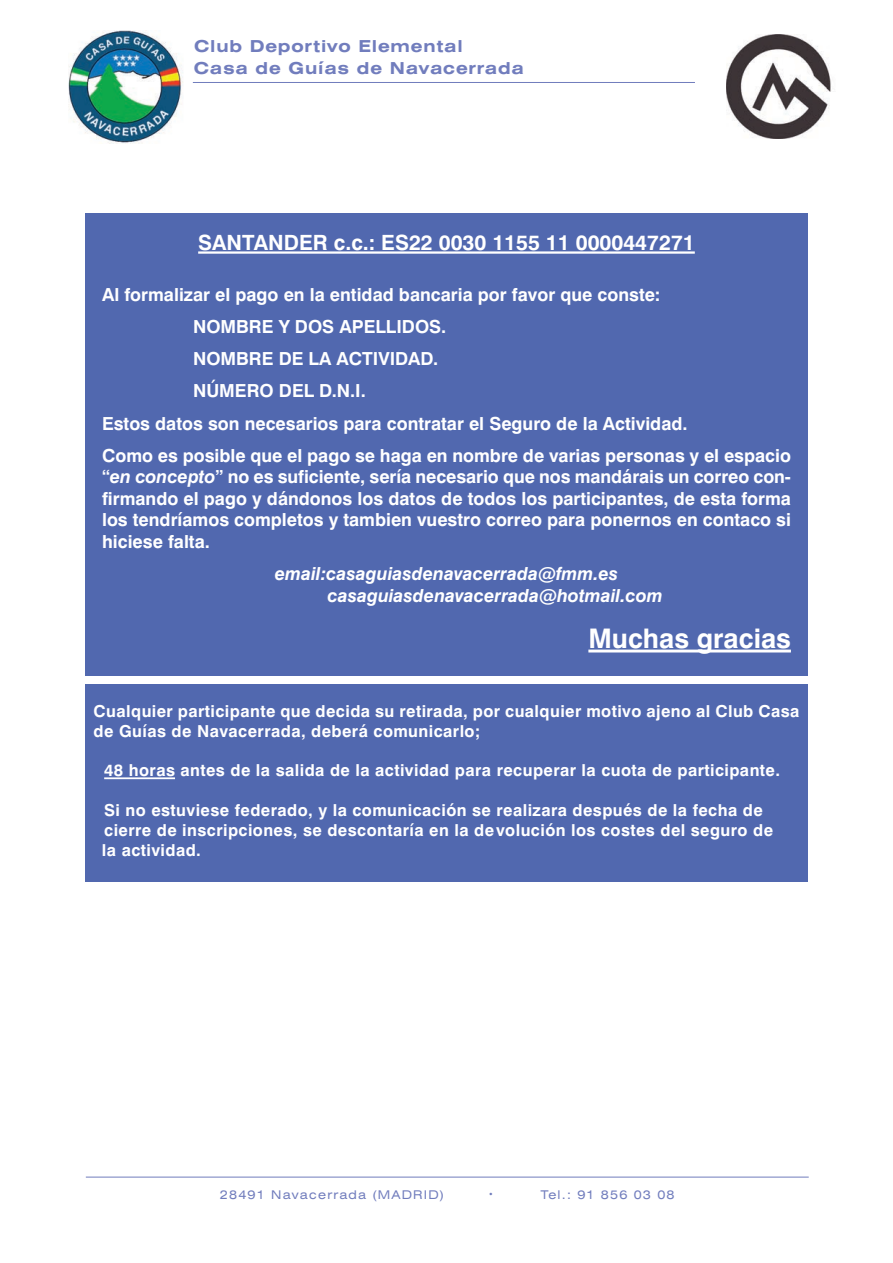
<style>
.page{position:relative;width:893px;height:1263px;background:#fff}
.page>*{position:absolute;margin:0;border:0;box-sizing:border-box;transform-origin:0 0}
.t1{font:700 27px "Swiss 721 BT";color:#fff}
.t2{font:700 21px "Swiss 721 BT";color:#fff}
.t3{font:700 18px/21.6px "Swiss 721 BT";color:#fff;text-align:justify}
.t4{font:italic 700 18px/21.6px "Swiss 721 BT";color:#fff}
.t5{font:700 16.5px/19.8px "Swiss 721 BT";letter-spacing:.025em;color:#fff}
.t6{font:700 expanded 16.5px/22.5px "Swiss 721 BT";letter-spacing:.05em;color:#717dbd}
.t7{font:900 condensed 13.5px "Swiss 721 BT";color:#717dbd}
.t8{font:expanded 12px "Swiss 721 BT";letter-spacing:.1em;color:#717dbd}
.s1{font-style:italic}
</style>
<div class="page">
<hr style="left:86px;top:1177px;width:723px;height:1px;background:#717dbd">
<hr style="left:193px;top:82px;width:502px;height:1px;background:#717dbd">
<img style="left:726px;top:34px;width:105px;height:104px">
<img style="left:68px;top:31px;width:115px;height:113px">
<div style="left:85px;top:213px;width:723px;height:462px;background:#5168af"></div>
<hr style="left:198px;top:251px;width:497px;height:3px;background:#fff">
<hr style="left:588px;top:650px;width:203px;height:2px;background:#fff">
<div style="left:85px;top:685px;width:723px;height:197px;background:#5168af"></div>
<hr style="left:104px;top:777px;width:71px;height:2px;background:#fff">
<p class="t6" style="left:194px;top:35px;width:331px">Club Deportivo Elemental<br>Casa de Guías de Navacerrada</p>
<p class="t2" style="left:198px;top:231px;width:498px">SANTANDER c.c.: ES22 0030 1155 11 0000447271</p>
<p class="t3" style="left:102px;top:284px;width:560px">Al formalizar el pago en la entidad bancaria por favor que conste:</p>
<p class="t3" style="left:193px;top:316px;width:255px">NOMBRE Y DOS APELLIDOS.</p>
<p class="t3" style="left:193px;top:348px;width:247px">NOMBRE DE LA ACTIVIDAD.</p>
<p class="t3" style="left:193px;top:380px;width:174px">NÚMERO DEL D.N.I.</p>
<p class="t3" style="left:102px;top:413px;width:587px">Estos datos son necesarios para contratar el Seguro de la Actividad.</p>
<p class="t3" style="left:102px;top:445px;width:690px">Como es posible que el pago se haga en nombre de varias personas y el espacio</p>
<p class="t3" style="left:102px;top:466px;width:690px">“<span class="s1">en concepto</span>” no es suficiente, sería necesario que nos mandárais un correo con&shy;firmando el pago y dándonos los datos de todos los participantes, de esta forma los tendríamos completos y tambien vuestro correo para ponernos en contaco si hiciese falta.</p>
<p class="t4" style="left:327px;top:563px;width:337px;text-indent:-53px">email:casaguiasdenavacerrada@fmm.es casaguiasdenavacerrada@hotmail.com</p>
<h1 class="t1" style="left:588px;top:623px;width:204px">Muchas gracias</h1>
<p class="t5" style="left:94px;top:701px;width:707px">Cualquier participante que decida su retirada, por cualquier motivo ajeno al Club Casa de Guías de Navacerrada, deberá comunicarlo;</p>
<p class="t5" style="left:104px;top:761px;width:677px">48 horas antes de la salida de la actividad para recuperar la cuota de participante.</p>
<p class="t5" style="left:102px;top:800px;width:673px">Si no estuviese federado, y la comunicación se realizara después de la fecha de cierre de inscripciones, se descontaría en la devolución los costes del seguro de la actividad.</p>
<p class="t8" style="left:220px;top:1188px;width:225px">28491 Navacerrada (MADRID)</p>
<p class="t7" style="left:489px;top:1187px;width:5px">·</p>
<p class="t8" style="left:541px;top:1188px;width:135px">Tel.: 91 856 03 08</p>
</div>
